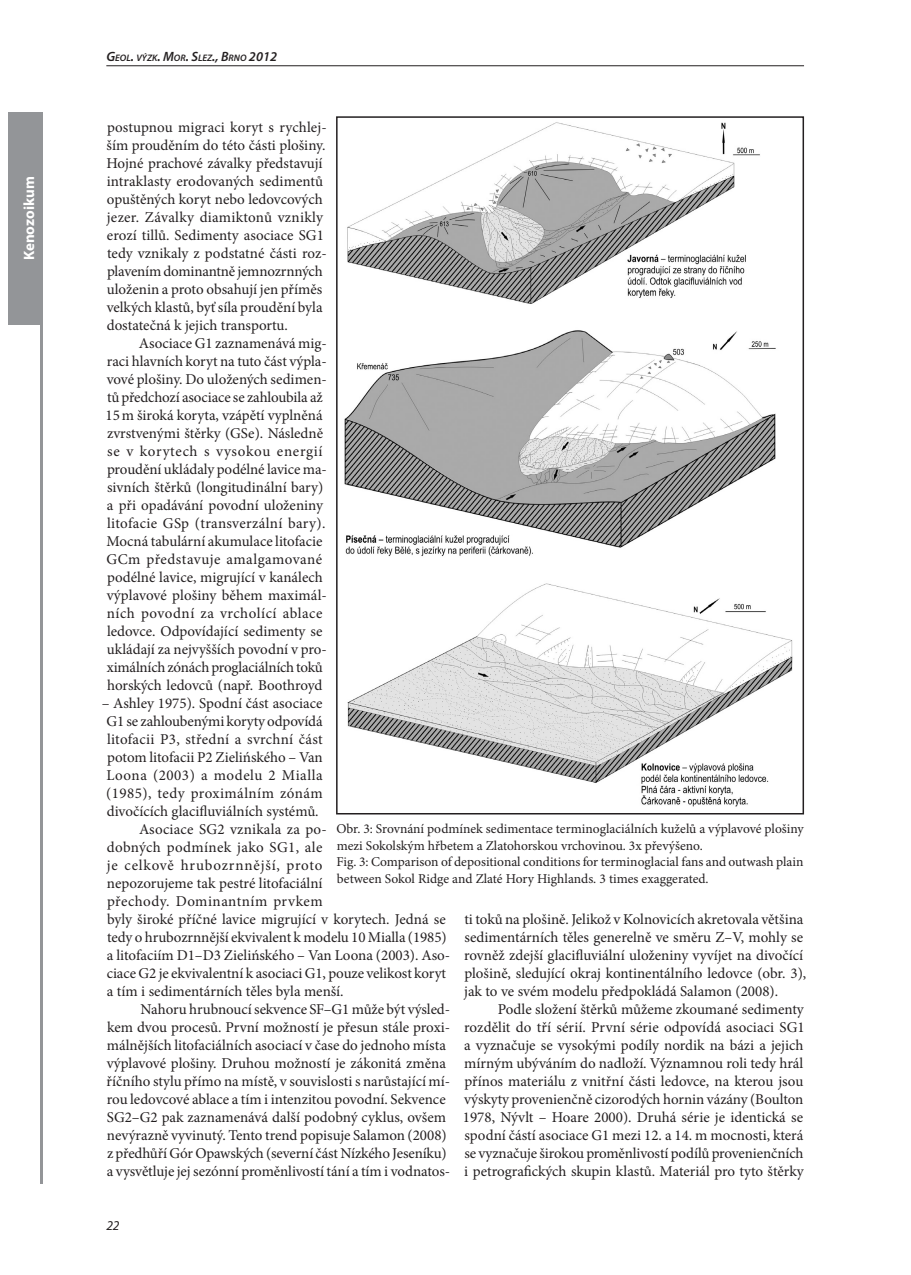
<style>
.page{position:relative;width:911px;height:1275px;background:#fff}
.page>*{position:absolute;margin:0;border:0;box-sizing:border-box;transform-origin:0 0}
.t1{font:15px/18px "Minion Pro";color:#231f20}
.t2{font:15px "Minion Pro";letter-spacing:.035em;color:#231f20}
.t3{font:15px "Minion Pro";letter-spacing:.02em;color:#231f20}
.t4{font:15px "Minion Pro";letter-spacing:.055em;color:#231f20}
.t5{font:15px "Minion Pro";letter-spacing:.03em;color:#231f20}
.t6{font:15px "Minion Pro";letter-spacing:.025em;color:#231f20}
.t7{font:700 15px "Myriad Pro";color:#fff}
.t8{font:13.5px/16.5px "Minion Pro";color:#231f20}
.t9{font:italic 13.5px "Myriad Pro";color:#231f20}
.t10{font:italic 600 9.45px "Myriad Pro";color:#231f20}
.s1{font-size:13.5px}
</style>
<div class="page">
<hr style="left:40px;top:112px;width:3px;height:1072px;background:#939598">
<hr style="left:106px;top:65px;width:698px;height:1px;background:#231f20">
<img style="left:344px;top:122px;width:449px;height:685px">
<div style="left:336px;top:116px;width:468px;height:699px;border:2px solid #231f20"></div>
<div style="left:8px;top:112px;width:35px;height:213px;background:#939598"></div>
<p class="t7" style="left:23px;top:260px;width:85px;rotate:-90deg">Kenozoikum</p>
<p class="t10" style="left:106px;top:54px;width:172px"><span class="s1">G</span>EOL<span class="s1">.</span> VÝZK<span class="s1">. M</span>OR<span class="s1">. S</span>LEZ<span class="s1">., B</span>RNO <span class="s1">2012</span></p>
<p class="t1" style="left:106px;top:119px;width:222px">postupnou migraci koryt s rychlej&shy;ším prouděním do této části plošiny.<br>Hojné prachové závalky představují intraklasty erodovaných sedimentů opuštěných koryt nebo ledovcových jezer. Závalky diamiktonů vznikly erozí tillů. Sedimenty asociace SG1 tedy vznikaly z podstatné části roz&shy;plavením dominantně jemnozrnných uloženin a proto obsahují jen příměs velkých klastů, byť síla proudění byla dostatečná k jejich transportu.</p>
<p class="t1" style="left:105px;top:335px;width:223px;text-indent:34px">Asociace G1 zaznamenává mig&shy;raci hlavních koryt na tuto část výpla&shy;vové plošiny. Do uložených sedimen&shy;tů předchozí asociace se zahloubila až 15 m široká koryta, vzápětí vyplněná zvrstvenými štěrky (GSe). Následně se v korytech s vysokou energií proudění ukládaly podélné lavice ma&shy;sivních štěrků (longitudinální bary) a při opadávání povodní uloženiny litofacie GSp (transverzální bary).<br>Mocná tabulární akumulace litofacie GCm představuje amalgamované podélné lavice, migrující v kanálech výplavové plošiny během maximál&shy;ních povodní za vrcholící ablace ledovce. Odpovídající sedimenty se ukládají za nejvyšších povodní v pro&shy;ximálních zónách proglaciálních toků horských ledovců (např. Boothroyd</p>
<p class="t1" style="left:102px;top:695px;width:222px">– Ashley 1975). Spodní část asociace</p>
<p class="t1" style="left:106px;top:713px;width:218px">G1 se zahloubenými koryty odpovídá</p>
<p class="t3" style="left:107px;top:733px;width:217px">litofacii P3, střední a svrchní část</p>
<p class="t1" style="left:107px;top:749px;width:217px">potom litofacii P2 Zielińského – Van</p>
<p class="t2" style="left:107px;top:769px;width:217px">Loo na (2003) a modelu 2 Mialla</p>
<p class="t5" style="left:106px;top:787px;width:218px">(1985), tedy proximálním zónám</p>
<p class="t1" style="left:107px;top:803px;width:213px">divočících glacifluviálních systémů.</p>
<p class="t1" style="left:139px;top:821px;width:189px">Asociace SG2 vznikala za po-</p>
<p class="t6" style="left:107px;top:841px;width:217px">dobných podmínek jako SG1, ale</p>
<p class="t4" style="left:107px;top:859px;width:217px">je celkově hrubozrnnější, proto</p>
<p class="t1" style="left:107px;top:875px;width:217px">nepozorujeme tak pestré litofaciální</p>
<p class="t2" style="left:107px;top:895px;width:217px">přechody. Dominantním prvkem</p>
<p class="t1" style="left:107px;top:911px;width:340px">byly široké příčné lavice migrující v korytech. Jedná se</p>
<p class="t1" style="left:107px;top:929px;width:341px">tedy o hrubozrnnější ekvivalent k modelu 10 Mialla (1985)</p>
<p class="t1" style="left:107px;top:947px;width:345px">a litofaciím D1–D3 Zielińského – Van Loona (2003). Aso-</p>
<p class="t1" style="left:107px;top:965px;width:341px">ciace G2 je ekvivalentní k asociaci G1, pouze velikost koryt</p>
<p class="t1" style="left:107px;top:983px;width:238px">a tím i sedimentárních těles byla menší.</p>
<p class="t1" style="left:141px;top:1001px;width:311px">Nahoru hrubnoucí sekvence SF–G1 může být výsled-</p>
<p class="t1" style="left:107px;top:1019px;width:344px">kem dvou procesů. První možností je přesun stále proxi-</p>
<p class="t1" style="left:107px;top:1037px;width:340px">málnějších litofaciálních asociací v čase do jednoho místa</p>
<p class="t1" style="left:107px;top:1055px;width:341px">výplavové plošiny. Druhou možností je zákonitá změna</p>
<p class="t1" style="left:107px;top:1073px;width:345px">říčního stylu přímo na místě, v souvislosti s narůstající mí-</p>
<p class="t1" style="left:107px;top:1091px;width:340px">rou ledovcové ablace a tím i intenzitou povodní. Sekvence</p>
<p class="t1" style="left:107px;top:1109px;width:340px">SG2–G2 pak zaznamenává další podobný cyklus, ovšem</p>
<p class="t1" style="left:107px;top:1127px;width:341px">nevýrazně vyvinutý. Tento trend popisuje Salamon (2008)</p>
<p class="t1" style="left:107px;top:1145px;width:341px">z předhůří Gór Opawských (severní část Nízkého Jeseníku)</p>
<p class="t1" style="left:107px;top:1163px;width:345px">a vysvětluje jej sezónní proměnlivostí tání a tím i vodnatos-</p>
<p class="t8" style="left:336px;top:822px;width:469px">Obr. 3: Srovnání podmínek sedimentace terminoglaciálních kuželů a výplavové plošiny mezi Sokolským hřbetem a Zlatohorskou vrchovinou. 3x převýšeno.<br>Fig. 3: Comparison of depositional conditions for terminoglacial fans and outwash plain between Sokol Ridge and Zlaté Hory Highlands. 3 times exaggerated.</p>
<p class="t1" style="left:464px;top:911px;width:343px">ti toků na plošině. Jelikož v Kolnovicích akretovala většina sedimentárních těles generelně ve směru Z–V, mohly se rovněž zdejší glacifluviální uloženiny vyvíjet na divočící plošině, sledující okraj kontinentálního ledovce (obr. 3), jak to ve svém modelu předpokládá Salamon (2008).</p>
<p class="t1" style="left:463px;top:1001px;width:343px;text-align:justify;text-indent:35px">Podle složení štěrků můžeme zkoumané sedimenty rozdělit do tří sérií. První série odpovídá asociaci SG1 a vyznačuje se vysokými podíly nordik na bázi a jejich mírným ubýváním do nadloží. Významnou roli tedy hrál přínos materiálu z vnitřní části ledovce, na kterou jsou výskyty provenienčně cizorodých hornin vázány (Boulton 1978, Nývlt – Hoare 2000). Druhá série je identická se spodní částí asociace G1 mezi 12. a 14. m mocnosti, která se vyznačuje širokou proměnlivostí podílů provenienčních i petrografických skupin klastů. Materiál pro tyto štěrky</p>
<p class="t9" style="left:106px;top:1221px;width:15px">22</p>
</div>
